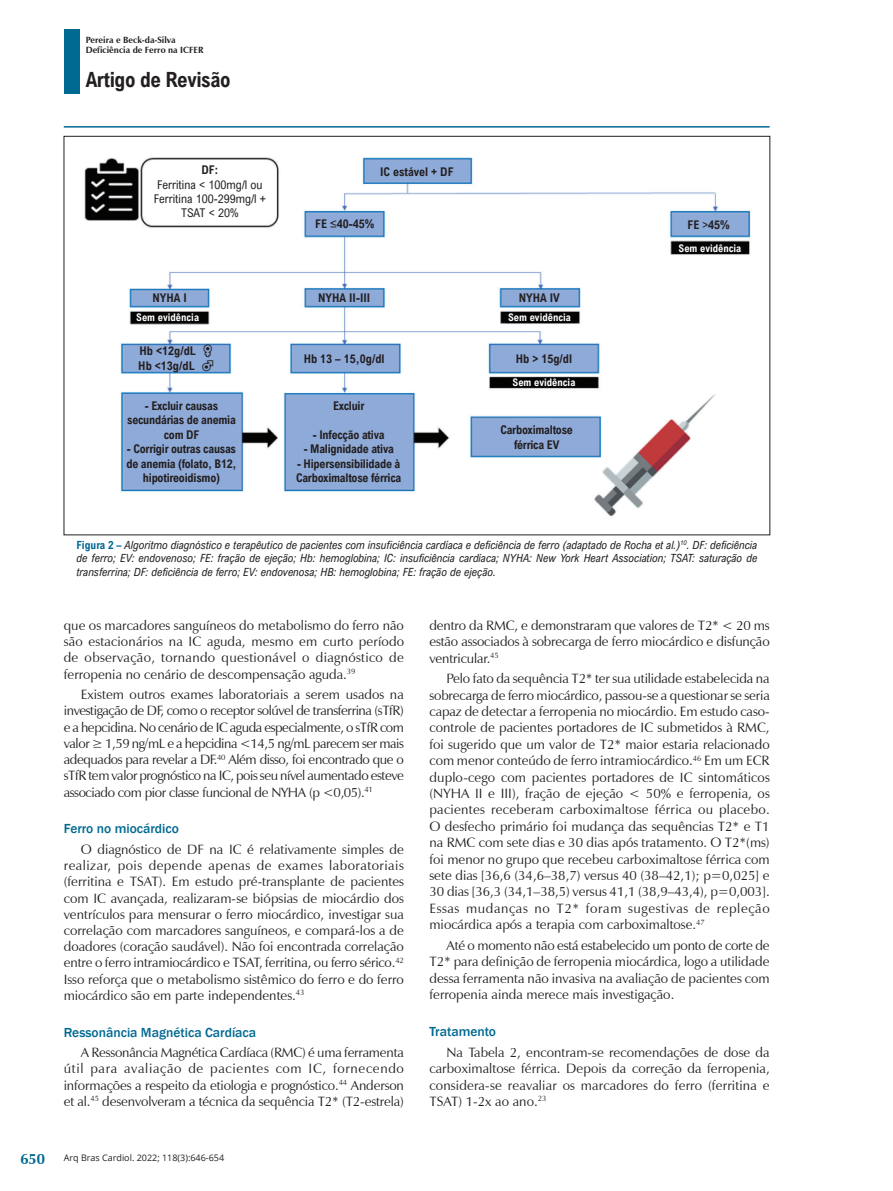
<style>
.page{position:relative;width:893px;height:1191px;background:#fff}
.page>*{position:absolute;margin:0;border:0;box-sizing:border-box;transform-origin:0 0}
.t1{font:700 21px "Arial Nova Cond";letter-spacing:-.02em;color:#231f20}
.t2{font:700 15px "Zapf Humanist 601 BT";color:#006991}
._01-TEXTO_BASICO{font:13.5px/16.4px "Zapf Humanist 601 BT";color:#231f20;text-align:justify}
._03_-_SUBTITULO_PRIN{font:500 13.5px "Franklin Gothic";color:#006991}
.t3{font:700 12px/14.4px "Arial Nova Cond";letter-spacing:-.02em;color:#231f20;text-align:center}
.t4{font:12px "Arial Nova Cond";color:#231f20}
.t5{font:700 12px "Arial Nova Cond";color:#231f20}
._06_-_LEGENDA_FIGURA{font:italic 11.25px/13.5px "Arial Nova Cond";color:#231f20;text-align:justify}
.t6{font:700 10.5px "Arial Nova Cond";color:#fff}
.t7{font:700 9px/10.8px "Zapf Humanist 601 BT";color:#231f20}
.t8{font:9px "Open Sans";color:#231f20}
.s1{font-family:"Arial Narrow";font-weight:400;font-style:italic}
.s2{font-weight:700;font-style:normal;color:#006991}
</style>
<div class="page">
<hr style="left:64px;top:126px;width:706px;height:2px;background:#006991">
<div style="left:64px;top:29px;width:16px;height:65px;background:#006991"></div>
<img style="left:84px;top:157px;width:667px;height:360px">
<p class="t7" style="left:86px;top:34px;width:119px">Pereira e Beck-da-Silva<br>Deficiência de Ferro na ICFER</p>
<h1 class="t1" style="left:86px;top:67px;width:146px">Artigo de Revisão</h1>
<p class="t3" style="left:201px;top:162px;width:19px">DF:</p>
<p class="t4" style="left:157px;top:177px;width:107px">Ferritina &lt; 100mg/l ou</p>
<p class="t4" style="left:154px;top:191px;width:113px">Ferritina 100-299mg/l +</p>
<p class="t4" style="left:181px;top:206px;width:59px">TSAT &lt; 20%</p>
<p class="t3" style="left:152px;top:291px;width:36px">NYHA I</p>
<p class="t5" style="left:380px;top:164px;width:75px">IC estável + DF</p>
<p class="t3" style="left:315px;top:217px;width:61px">FE <span class="s1">≤</span>40-45%</p>
<p class="t5" style="left:318px;top:291px;width:53px">NYHA II-III</p>
<p class="t3" style="left:519px;top:291px;width:43px">NYHA IV</p>
<p class="t6" style="left:136px;top:311px;width:64px">Sem evidência</p>
<p class="t6" style="left:508px;top:311px;width:64px">Sem evidência</p>
<p class="t3" style="left:140px;top:344px;width:75px">Hb &lt;12g/dL ♀</p>
<p class="t3" style="left:138px;top:358px;width:78px">Hb &lt;13g/dL ♂</p>
<p class="t3" style="left:127px;top:398px;width:110px">- Excluir causas secundárias de anemia com DF</p>
<p class="t3" style="left:126px;top:441px;width:112px">- Corrigir outras causas de anemia (folato, B12, hipotireoidismo)</p>
<p class="t3" style="left:304px;top:351px;width:82px">Hb 13 – 15,0g/dl</p>
<p class="t3" style="left:333px;top:398px;width:33px">Excluir</p>
<p class="t3" style="left:313px;top:427px;width:73px">- Infecção ativa</p>
<p class="t3" style="left:304px;top:441px;width:92px">- Malignidade ativa</p>
<p class="t3" style="left:296px;top:456px;width:107px;text-align:left">- Hipersensibilidade à<br>Carboximaltose férrica</p>
<p class="t3" style="left:516px;top:351px;width:58px">Hb &gt; 15g/dl</p>
<p class="t6" style="left:513px;top:376px;width:64px">Sem evidência</p>
<p class="t3" style="left:500px;top:422px;width:74px">Carboximaltose férrica EV</p>
<p class="t3" style="left:687px;top:217px;width:44px">FE <span class="s1">&gt;</span>45%</p>
<p class="t6" style="left:678px;top:241px;width:64px">Sem evidência</p>
<p class="t2" style="left:20px;top:1149px;width:26px">650</p>
<p class="_06_-_LEGENDA_FIGURA" style="left:77px;top:537px;width:682px"><span class="s2">Figura 2 –</span> Algoritmo diagnóstico e terapêutico de pacientes com insuficiência cardíaca e deficiência de ferro (adaptado de Rocha et al.)<sup>10</sup>. DF: deficiência de ferro; EV: endovenoso; FE: fração de ejeção; Hb: hemoglobina; IC: insuficiência cardíaca; NYHA: New York Heart Association; TSAT: saturação de transferrina; DF: deficiência de ferro; EV: endovenosa; HB: hemoglobina; FE: fração de ejeção.</p>
<p class="_01-TEXTO_BASICO" style="left:64px;top:617px;width:342px">que os marcadores sanguíneos do metabolismo do ferro não são estacionários na IC aguda, mesmo em curto período de observação, tornando questionável o diagnóstico de ferropenia no cenário de descompensação aguda.<sup>39</sup></p>
<p class="_01-TEXTO_BASICO" style="left:64px;top:686px;width:342px;text-indent:17px">Existem outros exames laboratoriais a serem usados na investigação de DF, como o receptor solúvel de transferrina (sTfR) e a hepcidina. No cenário de IC aguda especialmente, o sTfR com valor ≥ 1,59 ng/mL e a hepcidina &lt;14,5 ng/mL parecem ser mais adequados para revelar a DF.<sup>40</sup> Além disso, foi encontrado que o sTfR tem valor prognóstico na IC, pois seu nível aumentado esteve associado com pior classe funcional de NYHA (p &lt;0,05).<sup>41</sup></p>
<p class="_03_-_SUBTITULO_PRIN" style="left:64px;top:820px;width:117px">Ferro no miocárdico</p>
<p class="_01-TEXTO_BASICO" style="left:64px;top:841px;width:342px;text-indent:17px">O diagnóstico de DF na IC é relativamente simples de realizar, pois depende apenas de exames laboratoriais (ferritina e TSAT). Em estudo pré-transplante de pacientes com IC avançada, realizaram-se biópsias de miocárdio dos ventrículos para mensurar o ferro miocárdico, investigar sua correlação com marcadores sanguíneos, e compará-los a de doadores (coração saudável). Não foi encontrada correlação entre o ferro intramiocárdico e TSAT, ferritina, ou ferro sérico.<sup>42<br></sup>Isso reforça que o metabolismo sistêmico do ferro e do ferro miocárdico são em parte independentes.<sup>43</sup></p>
<p class="_03_-_SUBTITULO_PRIN" style="left:64px;top:1023px;width:194px">Ressonância Magnética Cardíaca</p>
<p class="_01-TEXTO_BASICO" style="left:64px;top:1044px;width:342px;text-indent:17px">A Ressonância Magnética Cardíaca (RMC) é uma ferramenta útil para avaliação de pacientes com IC, fornecendo informações a respeito da etiologia e prognóstico.<sup>44</sup> Anderson et al.<sup>45</sup> desenvolveram a técnica da sequência T2* (T2-estrela)</p>
<p class="t8" style="left:64px;top:1152px;width:162px">Arq Bras Cardiol. 2022; 118(3):646-654</p>
<p class="_01-TEXTO_BASICO" style="left:429px;top:617px;width:342px">dentro da RMC, e demonstraram que valores de T2* &lt; 20 ms estão associados à sobrecarga de ferro miocárdico e disfunção ventricular.<sup>45</sup></p>
<p class="_01-TEXTO_BASICO" style="left:429px;top:670px;width:342px;text-indent:17px">Pelo fato da sequência T2* ter sua utilidade estabelecida na sobrecarga de ferro miocárdico, passou-se a questionar se seria capaz de detectar a ferropenia no miocárdio. Em estudo caso&shy;controle de pacientes portadores de IC submetidos à RMC, foi sugerido que um valor de T2* maior estaria relacionado com menor conteúdo de ferro intramiocárdico.<sup>46</sup> Em um ECR duplo-cego com pacientes portadores de IC sintomáticos (NYHA II e III), fração de ejeção &lt; 50% e ferropenia, os pacientes receberam carboximaltose férrica ou placebo.<br>O desfecho primário foi mudança das sequências T2* e T1 na RMC com sete dias e 30 dias após tratamento. O T2*(ms) foi menor no grupo que recebeu carboximaltose férrica com sete dias [36,6 (34,6–38,7) versus 40 (38–42,1); p=0,025] e 30 dias [36,3 (34,1–38,5) versus 41,1 (38,9–43,4), p=0,003].<br>Essas mudanças no T2* foram sugestivas de repleção miocárdica após a terapia com carboximaltose.<sup>47</sup></p>
<p class="_01-TEXTO_BASICO" style="left:429px;top:937px;width:342px;text-indent:17px">Até o momento não está estabelecido um ponto de corte de T2* para definição de ferropenia miocárdica, logo a utilidade dessa ferramenta não invasiva na avaliação de pacientes com ferropenia ainda merece mais investigação.</p>
<p class="_03_-_SUBTITULO_PRIN" style="left:429px;top:1023px;width:68px">Tratamento</p>
<p class="_01-TEXTO_BASICO" style="left:429px;top:1044px;width:342px;text-indent:17px">Na Tabela 2, encontram-se recomendações de dose da carboximaltose férrica. Depois da correção da ferropenia, considera-se reavaliar os marcadores do ferro (ferritina e TSAT) 1-2x ao ano.<sup>23</sup></p>
</div>
